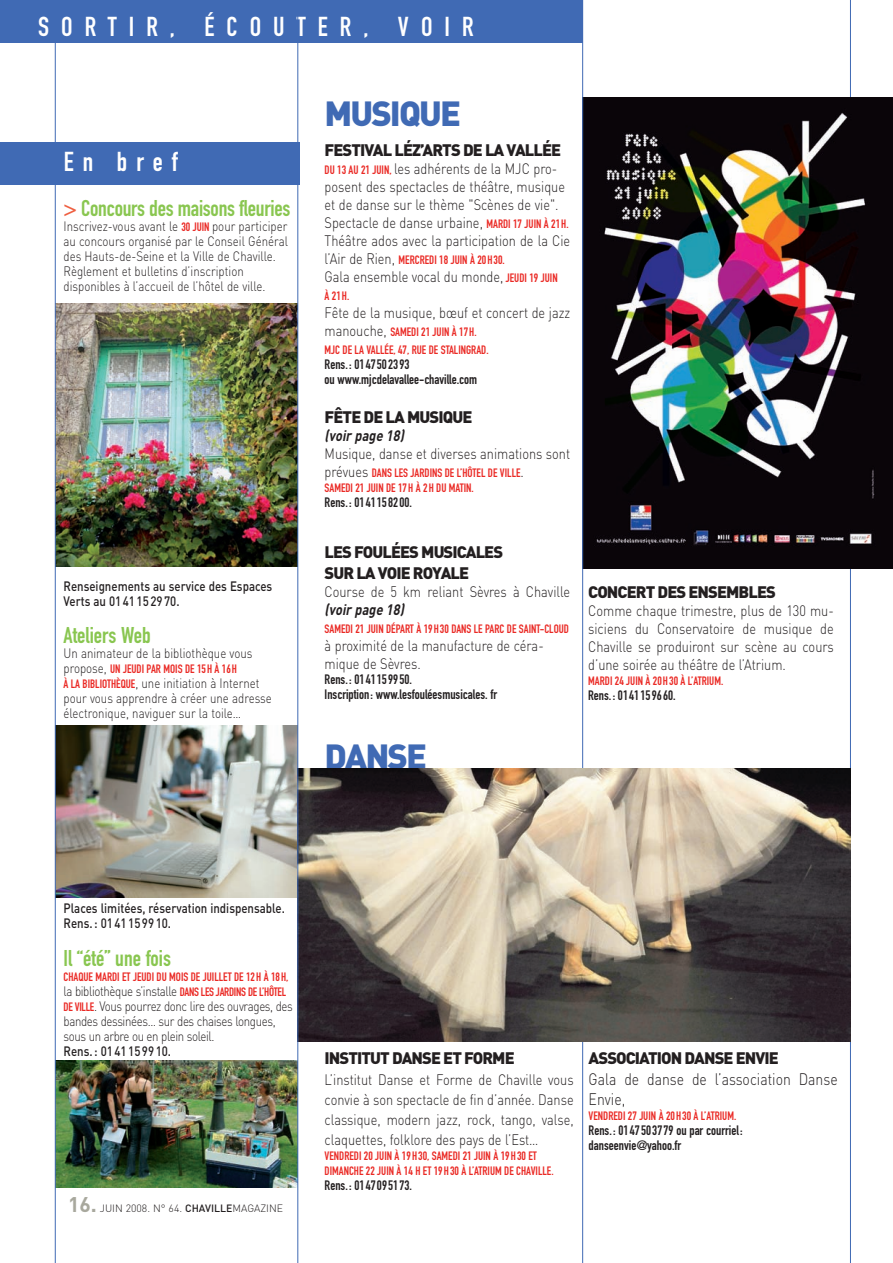
<style>
.page{position:relative;width:893px;height:1263px;background:#fff}
.page>*{position:absolute;margin:0;border:0;box-sizing:border-box;transform-origin:0 0}
.t1{font:900 34.5px "DIN";letter-spacing:-.055em;color:#406ab4}
.t2{font:27px "DIN Engschrift";letter-spacing:.445em;color:#fff}
.t3{font:22.5px "DIN Engschrift";letter-spacing:-.01em;color:#89c650}
.t4{font:900 16.5px/21px "DIN";letter-spacing:-.055em;color:#231f20}
.t5{font:300 16.5px/19.8px "DIN";color:#231f20;scale:.85 1}
.t6{font:300 15px/18px "DIN";color:#231f20;scale:.85 1}
.t7{font:italic 700 15px "DIN";color:#231f20;scale:.85 1}
.t8{font:300 13.5px/15px "DIN";color:#231f20;scale:.85 1}
.t9{font:13.5px/15px "DIN Engschrift";color:#231f20}
.t10{font:300 13.5px/15px "DIN";letter-spacing:-.03em;color:#231f20;scale:.85 1}
.t11{font:500 13.5px/15px "DIN";color:#231f20;scale:.85 1}
.t12{font:12px/15px "DIN Engschrift";color:#ea2924}
.t13{font:300 10.5px "DIN";color:#231f20}
.s1{font-family:"DIN Engschrift Alternate";color:#ef5f41}
.s2{font-family:"DIN Engschrift";font-weight:400;font-size:12px;color:#ea2924}
.s3{font-family:"DIN";font-weight:300;font-size:13.5px;color:#231f20}
.s4{font-family:"DIN";font-weight:300;font-size:15px;color:#231f20}
.s5{font-weight:700;font-size:21px;color:#a8a89d}
.s6{font-weight:500}
</style>
<div class="page">
<img style="left:56px;top:1061px;width:241px;height:126px">
<img style="left:56px;top:304px;width:241px;height:262px">
<img style="left:56px;top:726px;width:241px;height:171px">
<hr style="left:850px;top:0;width:1px;height:1263px;background:#406ab4">
<div style="left:0;top:143px;width:299px;height:42px;background:#406ab4"></div>
<div style="left:0;top:0;width:583px;height:43px;background:#406ab4"></div>
<img style="left:583px;top:98px;width:310px;height:471px">
<hr style="left:55px;top:28px;width:1px;height:1235px;background:#406ab4">
<hr style="left:582px;top:0;width:1px;height:1263px;background:#406ab4">
<img style="left:298px;top:769px;width:552px;height:273px">
<hr style="left:297px;top:0;width:1px;height:1263px;background:#406ab4">
<h2 class="t2" style="left:38px;top:17px;width:437px">SORTIR, ÉCOUTER, VOIR</h2>
<h2 class="t2" style="left:64px;top:152px;width:116px">En bref</h2>
<h3 class="t3" style="left:64px;top:200px;width:228px"><span class="s1">&gt;</span> Concours des maisons fleuries</h3>
<p class="t8" style="left:64px;top:218px;width:266px">Inscrivez-vous avant le <span class="s2">30 JUIN</span> pour participer au concours organisé par le Conseil Général des Hauts-de-Seine et la Ville de Chaville.<br>Règlement et bulletins d’inscription disponibles à l’accueil de l’hôtel de ville.</p>
<p class="t11" style="left:64px;top:578px;width:247px">Renseignements au service des Espaces<br>Verts au 01 41 15 29 70.</p>
<h3 class="t3" style="left:64px;top:627px;width:89px">Ateliers Web</h3>
<p class="t8" style="left:64px;top:646px;width:224px">Un animateur de la bibliothèque vous</p>
<p class="t12" style="left:64px;top:663px;width:175px"><span class="s3">propose,</span> UN JEUDI PAR MOIS DE 15H À 16H</p>
<p class="t8" style="left:64px;top:676px;width:246px"><span class="s2">À LA BIBLIOTHÈQUE</span>, une initiation à Internet pour vous apprendre à créer une adresse électronique, naviguer sur la toile…</p>
<h1 class="t1" style="left:325px;top:94px;width:138px">MUSIQUE</h1>
<p class="t4" style="left:325px;top:140px;width:238px">FESTIVAL LÉZ’ARTS DE LA VALLÉE</p>
<p class="t6" style="left:325px;top:160px;width:290px"><span class="s2">DU 13 AU 21 JUIN,</span> les adhérents de la MJC pro&shy;posent des spectacles de théâtre, musique et de danse sur le thème "Scènes de vie".<br>Spectacle de danse urbaine, <span class="s2">MARDI 17 JUIN À 21H.<br></span>Théâtre ados avec la participation de la Cie</p>
<p class="t12" style="left:325px;top:254px;width:182px"><span class="s4">l’Air de Rien,</span> MERCREDI 18 JUIN À 20H30.</p>
<p class="t6" style="left:325px;top:268px;width:276px">Gala ensemble vocal du monde, <span class="s2">JEUDI 19 JUIN</span></p>
<p class="t12" style="left:325px;top:290px;width:26px">À 21H.</p>
<p class="t6" style="left:325px;top:304px;width:290px">Fête de la musique, bœuf et concert de jazz</p>
<p class="t12" style="left:325px;top:324px;width:166px;line-height:18px"><span class="s4">manouche,</span> SAMEDI 21 JUIN À 17H.<br>MJC DE LA VALLÉE, 47, RUE DE STALINGRAD.</p>
<p class="t9" style="left:325px;top:358px;width:154px">Rens.: 0147502393<br>ou www.mjcdelavallee-chaville.com</p>
<p class="t4" style="left:325px;top:407px;width:149px">FÊTE DE LA MUSIQUE</p>
<p class="t7" style="left:325px;top:427px;width:98px">(voir page 18)</p>
<p class="t6" style="left:325px;top:445px;width:290px">Musique, danse et diverses animations sont</p>
<p class="t12" style="left:325px;top:467px;width:201px"><span class="s4">prévues</span> DANS LES JARDINS DE L’HÔTEL DE VILLE<span class="s4">.<br></span>SAMEDI 21 JUIN DE 17H À 2H DU MATIN.</p>
<p class="t9" style="left:325px;top:496px;width:89px">Rens.: 0141158200.</p>
<p class="t4" style="left:325px;top:542px;width:180px">LES FOULÉES MUSICALES<br>SUR LA VOIE ROYALE</p>
<p class="t6" style="left:325px;top:583px;width:290px">Course de 5 km reliant Sèvres à Chaville</p>
<p class="t7" style="left:325px;top:601px;width:98px">(voir page 18)</p>
<p class="t12" style="left:325px;top:623px;width:246px">SAMEDI 21 JUIN DÉPART À 19H30 DANS LE PARC DE SAINT-CLOUD</p>
<p class="t6" style="left:325px;top:637px;width:259px">à proximité de la manufacture de céra&shy;mique de Sèvres.</p>
<p class="t9" style="left:325px;top:673px;width:174px">Rens.: 0141159950.<br>Inscription: www.lesfouléesmusicales. fr</p>
<h1 class="t1" style="left:325px;top:737px;width:104px">DANSE</h1>
<p class="t4" style="left:588px;top:581px;width:189px">CONCERT DES ENSEMBLES</p>
<p class="t6" style="left:588px;top:601px;width:290px;text-align:justify">Comme chaque trimestre, plus de 130 mu&shy;siciens du Conservatoire de musique de Chaville se produiront sur scène au cours d’une soirée au théâtre de l’Atrium.</p>
<p class="t12" style="left:588px;top:674px;width:137px">MARDI 24 JUIN À 20H30 À L’ATRIUM.</p>
<p class="t9" style="left:588px;top:689px;width:89px">Rens.: 0141159660.</p>
<p class="t11" style="left:64px;top:901px;width:262px">Places limitées, réservation indispensable.<br>Rens. : 01 41 15 99 10.</p>
<h3 class="t3" style="left:64px;top:950px;width:109px">Il “été” une fois</h3>
<p class="t12" style="left:64px;top:970px;width:226px">CHAQUE MARDI ET JEUDI DU MOIS DE JUILLET DE 12H À 18H,</p>
<p class="t10" style="left:64px;top:983px;width:271px">la bibliothèque s’installe <span class="s2">DANS LES JARDINS DE L’HÔTEL DE VILLE</span>. Vous pourrez donc lire des ouvrages, des bandes dessinées… sur des chaises longues, sous un arbre ou en plein soleil.</p>
<p class="t11" style="left:64px;top:1043px;width:128px">Rens. : 01 41 15 99 10.</p>
<p class="t13" style="left:68px;top:1202px;width:217px"><span class="s5">16.</span> JUIN 2008. N° 64. <span class="s6">CHAVILLE</span>MAGAZINE</p>
<p class="t4" style="left:325px;top:1047px;width:192px">INSTITUT DANSE ET FORME</p>
<p class="t6" style="left:325px;top:1070px;width:295px;line-height:19.8px;text-align:justify">L’institut Danse et Forme de Chaville vous convie à son spectacle de fin d’année. Danse classique, modern jazz, rock, tango, valse, claquettes, folklore des pays de l’Est…</p>
<p class="t12" style="left:325px;top:1149px;width:231px">VENDREDI 20 JUIN À 19H30, SAMEDI 21 JUIN À 19H30 ET<br>DIMANCHE 22 JUIN À 14 H ET 19H30 À L’ATRIUM DE CHAVILLE.</p>
<p class="t9" style="left:325px;top:1178px;width:89px">Rens.: 0147095173.</p>
<p class="t4" style="left:589px;top:1047px;width:192px">ASSOCIATION DANSE ENVIE</p>
<p class="t5" style="left:589px;top:1069px;width:295px">Gala de danse de l’association Danse<br>Envie,</p>
<p class="t12" style="left:589px;top:1109px;width:149px">VENDREDI 27 JUIN À 20H30 À L’ATRIUM.</p>
<p class="t9" style="left:589px;top:1124px;width:156px">Rens.: 0147503779 ou par courriel: danseenvie@yahoo.fr</p>
</div>
